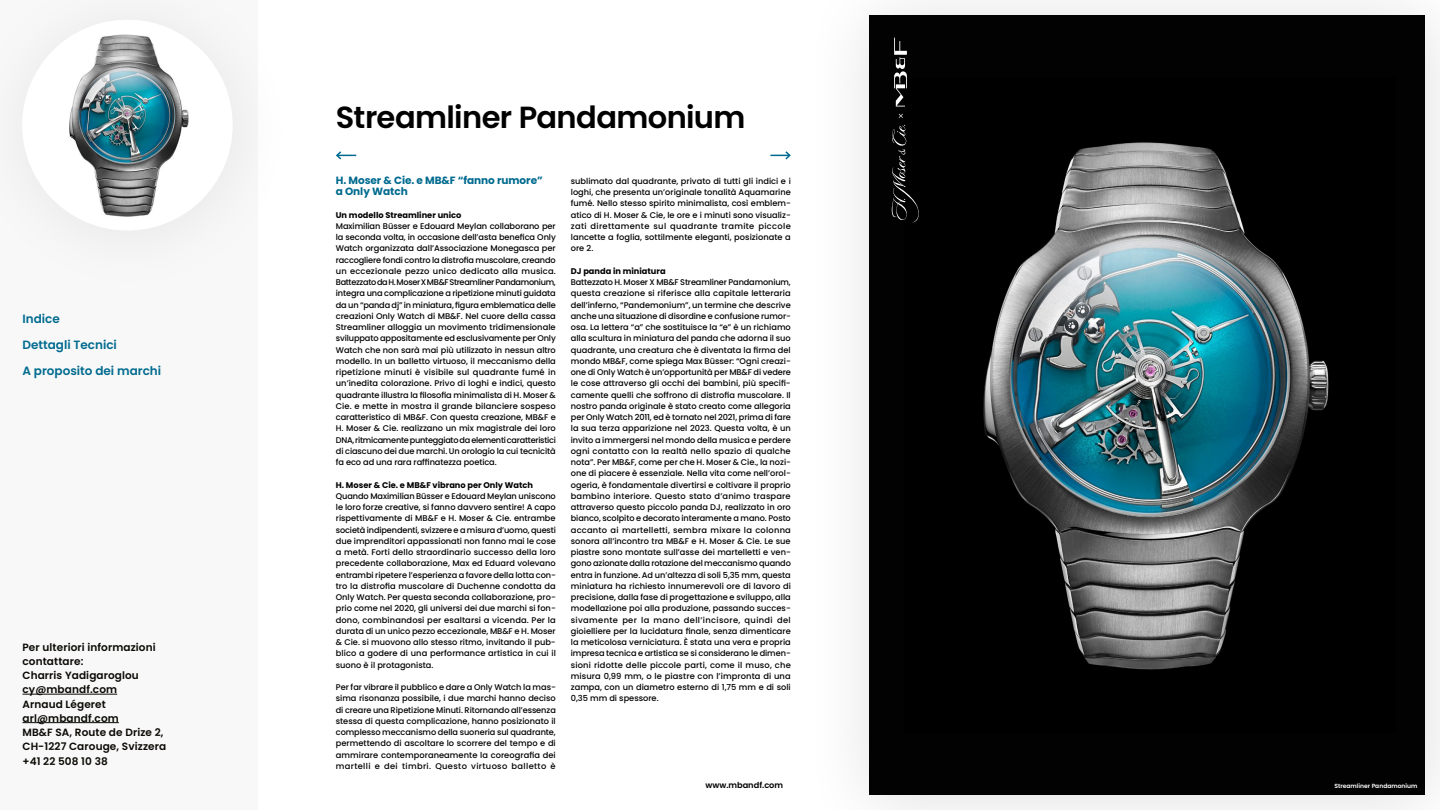
<style>
.page{position:relative;width:1440px;height:810px;background:#fff}
.page>*{position:absolute;margin:0;border:0;box-sizing:border-box;transform-origin:0 0}
.t1{font:600 30.53px "Poppins";letter-spacing:-.02em;color:#000}
.t2{font:600 12px/26.2px "Poppins";color:#006b8f}
.t3{font:600 10.5px/14.2px "Poppins";letter-spacing:.01em;color:#0b0904}
.t4{font:700 10.5px/11.2px "Poppins";letter-spacing:-.005em;color:#006b8f}
.t5{font:500 8.25px/11.2px "Poppins";letter-spacing:.005em;color:#000;text-align:justify}
.t6{font:700 8.25px "Poppins";color:#000}
.t7{font:600 8.25px "Poppins";color:#000}
.t8{font:600 6px "Poppins";color:#fff}
</style>
<div class="page">
<div style="left:0;top:0;width:257px;height:810px;background:#f8f8f8"></div>
<div style="left:0;top:0;width:301px;height:301px;background:#f7f7f7"></div>
<div style="left:22px;top:20px;width:211px;height:210px;background:#fff;border-radius:50%"></div>
<img style="left:69px;top:34px;width:120px;height:183px">
<hr style="left:22px;top:694px;width:95px;height:1px;background:#0b0904">
<hr style="left:22px;top:722px;width:97px;height:1px;background:#0b0904">
<svg style="left:336px;top:151px;width:20px;height:9px"></svg>
<svg style="left:770px;top:151px;width:21px;height:9px"></svg>
<svg style="left:857px;top:5px;width:583px;height:805px;background:#2b3436"></svg>
<h2 class="t2" style="left:22px;top:305px;width:140px">Indice<br>Dettagli Tecnici<br>A proposito dei marchi</h2>
<p class="t3" style="left:22px;top:640px;width:145px">Per ulteriori informazioni contattare:<br>Charris Yadigaroglou cy@mbandf.com<br>Arnaud Légeret arl@mbandf.com<br>MB&amp;F SA, Route de Drize 2,<br>CH-1227 Carouge, Svizzera +41 22 508 10 38</p>
<h1 class="t1" style="left:336px;top:100px;width:411px">Streamliner Pandamonium</h1>
<p class="t4" style="left:336px;top:175px;width:208px">H. Moser &amp; Cie. e MB&amp;F “fanno rumore” a Only Watch</p>
<p class="t6" style="left:336px;top:210px;width:127px">Un modello Streamliner unico</p>
<p class="t5" style="left:336px;top:220px;width:222px">Maximilian Büsser e Edouard Meylan collaborano per la seconda volta, in occasione dell’asta benefica Only Watch organizzata dall’Associazione Monegasca per raccogliere fondi contro la distrofia muscolare, creando un eccezionale pezzo unico dedicato alla musica.<br>Battezzato da H. Moser X MB&amp;F Streamliner Pandamonium, integra una complicazione a ripetizione minuti guidata da un “panda dj” in miniatura, figura emblematica delle creazioni Only Watch di MB&amp;F. Nel cuore della cassa Streamliner alloggia un movimento tridimensionale sviluppato appositamente ed esclusivamente per Only Watch che non sarà mai più utilizzato in nessun altro modello. In un balletto virtuoso, il meccanismo della ripetizione minuti è visibile sul quadrante fumé in un’inedita colorazione. Privo di loghi e indici, questo quadrante illustra la filosofia minimalista di H. Moser &amp; Cie. e mette in mostra il grande bilanciere sospeso caratteristico di MB&amp;F. Con questa creazione, MB&amp;F e H. Moser &amp; Cie. realizzano un mix magistrale dei loro DNA, ritmicamente punteggiato da elementi caratteristici di ciascuno dei due marchi. Un orologio la cui tecnicità fa eco ad una rara raffinatezza poetica.</p>
<p class="t6" style="left:336px;top:480px;width:199px">H. Moser &amp; Cie. e MB&amp;F vibrano per Only Watch</p>
<p class="t5" style="left:336px;top:490px;width:222px">Quando Maximilian Büsser e Edouard Meylan uniscono le loro forze creative, si fanno davvero sentire! A capo rispettivamente di MB&amp;F e H. Moser &amp; Cie. entrambe società indipendenti, svizzere e a misura d’uomo, questi due imprenditori appassionati non fanno mai le cose a metà. Forti dello straordinario successo della loro precedente collaborazione, Max ed Eduard volevano entrambi ripetere l’esperienza a favore della lotta con&shy;tro la distrofia muscolare di Duchenne condotta da Only Watch. Per questa seconda collaborazione, pro&shy;prio come nel 2020, gli universi dei due marchi si fon&shy;dono, combinandosi per esaltarsi a vicenda. Per la durata di un unico pezzo eccezionale, MB&amp;F e H. Moser &amp; Cie. si muovono allo stesso ritmo, invitando il pub&shy;blico a godere di una performance artistica in cui il suono è il protagonista.</p>
<p class="t5" style="left:336px;top:682px;width:222px">Per far vibrare il pubblico e dare a Only Watch la mas&shy;sima risonanza possibile, i due marchi hanno deciso di creare una Ripetizione Minuti. Ritornando all’essenza stessa di questa complicazione, hanno posizionato il complesso meccanismo della suoneria sul quadrante, permettendo di ascoltare lo scorrere del tempo e di ammirare contemporaneamente la coreografia dei martelli e dei timbri. Questo virtuoso balletto è</p>
<p class="t5" style="left:571px;top:175px;width:222px">sublimato dal quadrante, privato di tutti gli indici e i loghi, che presenta un’originale tonalità Aquamarine fumé. Nello stesso spirito minimalista, così emblem&shy;atico di H. Moser &amp; Cie, le ore e i minuti sono visualiz&shy;zati direttamente sul quadrante tramite piccole lancette a foglia, sottilmente eleganti, posizionate a ore 2.</p>
<p class="t6" style="left:571px;top:266px;width:96px">DJ panda in miniatura</p>
<p class="t5" style="left:571px;top:277px;width:222px">Battezzato H. Moser X MB&amp;F Streamliner Pandamonium, questa creazione si riferisce alla capitale letteraria dell’inferno, “Pandemonium”, un termine che descrive anche una situazione di disordine e confusione rumor&shy;osa. La lettera “a” che sostituisce la “e” è un richiamo alla scultura in miniatura del panda che adorna il suo quadrante, una creatura che è diventata la firma del mondo MB&amp;F, come spiega Max Büsser: “Ogni creazi&shy;one di Only Watch è un’opportunità per MB&amp;F di vedere le cose attraverso gli occhi dei bambini, più specifi&shy;camente quelli che soffrono di distrofia muscolare. Il nostro panda originale è stato creato come allegoria per Only Watch 2011, ed è tornato nel 2021, prima di fare la sua terza apparizione nel 2023. Questa volta, è un invito a immergersi nel mondo della musica e perdere ogni contatto con la realtà nello spazio di qualche nota”. Per MB&amp;F, come per che H. Moser &amp; Cie., la nozi&shy;one di piacere è essenziale. Nella vita come nell’orol&shy;ogeria, è fondamentale divertirsi e coltivare il proprio bambino interiore. Questo stato d’animo traspare attraverso questo piccolo panda DJ, realizzato in oro bianco, scolpito e decorato interamente a mano. Posto accanto ai martelletti, sembra mixare la colonna sonora all’incontro tra MB&amp;F e H. Moser &amp; Cie. Le sue piastre sono montate sull’asse dei martelletti e ven&shy;gono azionate dalla rotazione del meccanismo quando entra in funzione. Ad un’altezza di soli 5,35 mm, questa miniatura ha richiesto innumerevoli ore di lavoro di precisione, dalla fase di progettazione e sviluppo, alla modellazione poi alla produzione, passando succes&shy;sivamente per la mano dell’incisore, quindi del gioielliere per la lucidatura finale, senza dimenticare la meticolosa verniciatura. È stata una vera e propria impresa tecnica e artistica se si considerano le dimen&shy;sioni ridotte delle piccole parti, come il muso, che misura 0,99 mm, o le piastre con l’impronta di una zampa, con un diametro esterno di 1,75 mm e di soli 0,35 mm di spessore.</p>
<p class="t7" style="left:705px;top:780px;width:79px">www.mbandf.com</p>
<p class="t8" style="left:1334px;top:782px;width:85px">Streamliner Pandamonium</p>
</div>
